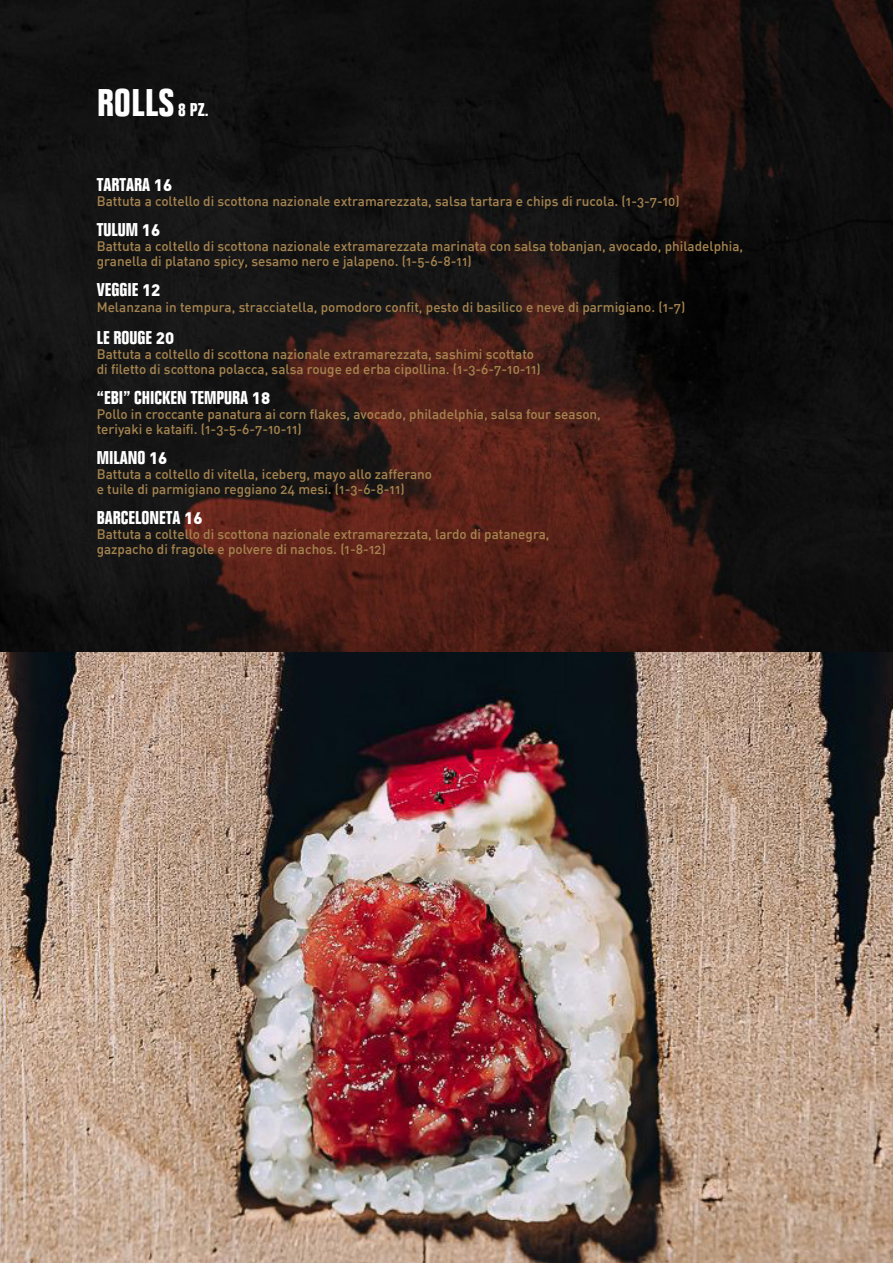
<style>
.page{position:relative;width:893px;height:1263px;background:#fff}
.page>*{position:absolute;margin:0;border:0;box-sizing:border-box;transform-origin:0 0}
.t1{font:700 condensed 37.5px "Folio";letter-spacing:.015em;color:#fff}
.t2{font:700 condensed 18px "Folio";color:#fff}
.t3{font:13.5px/15px "DIN Medium Alternate";color:#a6844f}
.s1{font-size:18px}
.s2{font-family:"DIN";font-weight:900;font-stretch:normal;font-size:16.5px}
</style>
<div class="page">
<img style="left:0;top:0;width:893px;height:653px">
<img style="left:0;top:653px;width:893px;height:610px">
<p class="t1" style="left:97px;top:82px;width:113px">ROLLS <span class="s1">8 PZ.</span></p>
<p class="t2" style="left:97px;top:175px;width:77px">TARTARA <span class="s2">16</span></p>
<p class="t3" style="left:97px;top:193px;width:585px">Battuta a coltello di scottona nazionale extramarezzata, salsa tartara e chips di rucola. (1-3-7-10)</p>
<p class="t2" style="left:97px;top:220px;width:65px">TULUM <span class="s2">16</span></p>
<p class="t3" style="left:97px;top:238px;width:648px">Battuta a coltello di scottona nazionale extramarezzata marinata con salsa tobanjan, avocado, philadelphia, granella di platano spicy, sesamo nero e jalapeno. (1-5-6-8-11)</p>
<p class="t2" style="left:97px;top:280px;width:65px">VEGGIE <span class="s2">12</span></p>
<p class="t3" style="left:97px;top:299px;width:590px">Melanzana in tempura, stracciatella, pomodoro confit, pesto di basilico e neve di parmigiano. (1-7)</p>
<p class="t2" style="left:97px;top:327px;width:79px">LE ROUGE <span class="s2">20</span></p>
<p class="t3" style="left:97px;top:346px;width:439px">Battuta a coltello di scottona nazionale extramarezzata, sashimi scottato</p>
<p class="t3" style="left:97px;top:361px;width:446px">di filetto di scottona polacca, salsa rouge ed erba cipollina. (1-3-6-7-10-11)</p>
<p class="t2" style="left:97px;top:387px;width:175px">“EBI” CHICKEN TEMPURA <span class="s2">18</span></p>
<p class="t3" style="left:97px;top:406px;width:506px">Pollo in croccante panatura ai corn flakes, avocado, philadelphia, salsa four season,</p>
<p class="t3" style="left:97px;top:421px;width:207px">teriyaki e kataifi. (1-3-5-6-7-10-11)</p>
<p class="t2" style="left:97px;top:447px;width:72px">MILANO <span class="s2">16</span></p>
<p class="t3" style="left:97px;top:466px;width:337px">Battuta a coltello di vitella, iceberg, mayo allo zafferano</p>
<p class="t3" style="left:97px;top:481px;width:310px">e tuile di parmigiano reggiano 24 mesi. (1-3-6-8-11)</p>
<p class="t2" style="left:97px;top:507px;width:107px">BARCELONETA <span class="s2">16</span></p>
<p class="t3" style="left:97px;top:526px;width:454px">Battuta a coltello di scottona nazionale extramarezzata, lardo di patanegra,</p>
<p class="t3" style="left:97px;top:541px;width:291px">gazpacho di fragole e polvere di nachos. (1-8-12)</p>
</div>
